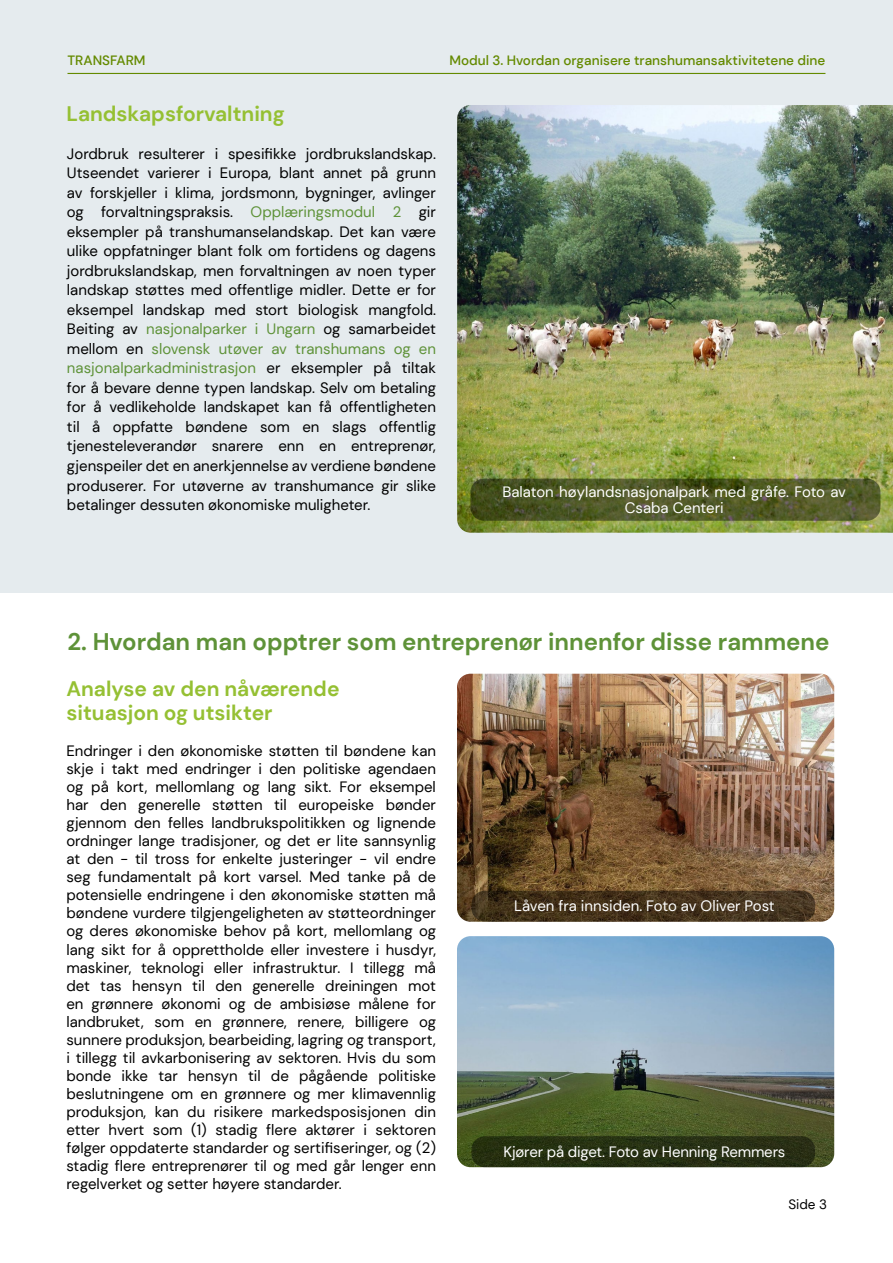
<style>
.page{position:relative;width:893px;height:1263px;background:#fff}
.page>*{position:absolute;margin:0;border:0;box-sizing:border-box;transform-origin:0 0}
.t1{font:700 24px "DM Sans";color:#5e9238}
.t2{font:700 21px/24px "DM Sans";color:#95c033}
.t3{font:15px/18px "DM Sans";color:#000;text-align:justify}
.t4{font:15px/16.5px "DM Sans";color:#fff;text-align:center}
.t5{font:500 13.5px "DM Sans";color:#648a00}
.t6{font:13.5px "DM Sans";color:#000}
.s1{color:#5e9238}
</style>
<div class="page">
<div style="left:0;top:0;width:893px;height:592px;background:#e5ebee"></div>
<hr style="left:68px;top:73px;width:757px;height:1px;background:#648a00">
<img style="left:457px;top:105px;width:436px;height:428px">
<svg style="left:470px;top:479px;width:410px;height:42px;background:#4f5827"></svg>
<img style="left:457px;top:674px;width:377px;height:248px">
<svg style="left:471px;top:891px;width:344px;height:31px;background:#45331d"></svg>
<img style="left:457px;top:936px;width:377px;height:231px">
<div style="left:471px;top:1136px;width:344px;height:31px;background:#273013;border-radius:14px"></div>
<p class="t5" style="left:67px;top:52px;width:80px">TRANSFARM</p>
<p class="t5" style="left:449px;top:52px;width:378px">Modul 3. Hvordan organisere transhumansaktivitetene dine</p>
<h2 class="t2" style="left:66px;top:101px;width:220px">Landskapsforvaltning</h2>
<p class="t3" style="left:67px;top:144px;width:371px;line-height:19.5px">Jordbruk resulterer i spesifikke jordbrukslandskap.<br>Utseendet varierer i Europa, blant annet på grunn av forskjeller i klima, jordsmonn, bygninger, avlinger og forvaltningspraksis. <span class="s1">Opplæringsmodul 2</span> gir eksempler på transhumanselandskap. Det kan være ulike oppfatninger blant folk om fortidens og dagens jordbrukslandskap, men forvaltningen av noen typer landskap støttes med offentlige midler. Dette er for eksempel landskap med stort biologisk mangfold.<br>Beiting av <span class="s1">nasjonalparker i Ungarn</span> og samarbeidet mellom en <span class="s1">slovensk utøver av transhumans og en nasjonalparkadministrasjon</span> er eksempler på tiltak for å bevare denne typen landskap. Selv om betaling for å vedlikeholde landskapet kan få offentligheten til å oppfatte bøndene som en slags offentlig tjenesteleverandør snarere enn en entreprenør, gjenspeiler det en anerkjennelse av verdiene bøndene produserer. For utøverne av transhumance gir slike betalinger dessuten økonomiske muligheter.</p>
<p class="t4" style="left:502px;top:483px;width:345px">Balaton høylandsnasjonalpark med gråfe. Foto av<br>Csaba Centeri</p>
<h1 class="t1" style="left:68px;top:626px;width:764px">2. Hvordan man opptrer som entreprenør innenfor disse rammene</h1>
<h2 class="t2" style="left:66px;top:677px;width:275px">Analyse av den nåværende situasjon og utsikter</h2>
<p class="t3" style="left:66px;top:742px;width:371px">Endringer i den økonomiske støtten til bøndene kan skje i takt med endringer i den politiske agendaen og på kort, mellomlang og lang sikt. For eksempel har den generelle støtten til europeiske bønder gjennom den felles landbrukspolitikken og lignende ordninger lange tradisjoner, og det er lite sannsynlig at den - til tross for enkelte justeringer - vil endre seg fundamentalt på kort varsel. Med tanke på de potensielle endringene i den økonomiske støtten må bøndene vurdere tilgjengeligheten av støtteordninger og deres økonomiske behov på kort, mellomlang og lang sikt for å opprettholde eller investere i husdyr, maskiner, teknologi eller infrastruktur. I tillegg må det tas hensyn til den generelle dreiningen mot en grønnere økonomi og de ambisiøse målene for landbruket, som en grønnere, renere, billigere og sunnere produksjon, bearbeiding, lagring og transport, i tillegg til avkarbonisering av sektoren. Hvis du som bonde ikke tar hensyn til de pågående politiske beslutningene om en grønnere og mer klimavennlig produksjon, kan du risikere markedsposisjonen din etter hvert som (1) stadig flere aktører i sektoren følger oppdaterte standarder og sertifiseringer, og (2) stadig flere entreprenører til og med går lenger enn regelverket og setter høyere standarder.</p>
<p class="t4" style="left:514px;top:898px;width:262px">Låven fra innsiden. Foto av Oliver Post</p>
<p class="t4" style="left:503px;top:1143px;width:283px">Kjører på diget. Foto av Henning Remmers</p>
<p class="t6" style="left:788px;top:1196px;width:40px">Side 3</p>
</div>
